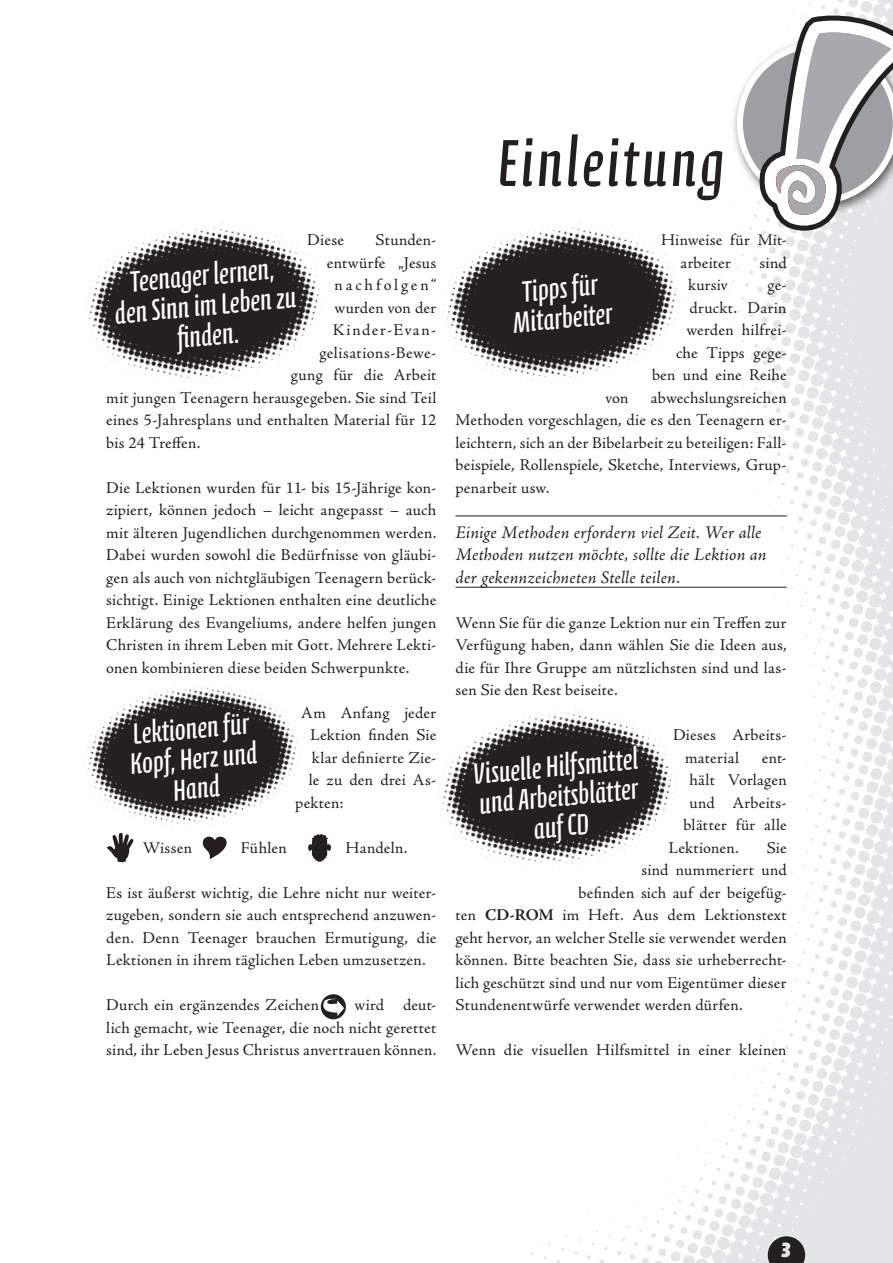
<style>
.page{position:relative;width:893px;height:1263px;background:#fff}
.page>*{position:absolute;margin:0;border:0;box-sizing:border-box;transform-origin:0 0}
.t1{font:67.5px "Calcite Pro";letter-spacing:.04em;color:#231f20}
.t2{font:30px/30px "Calcite Pro";color:#fff;text-align:center}
.t3{font:900 21px "Calcite Pro";color:#e6e7e9}
.t4{font:italic 18px/22.5px "Adobe Jenson Pro";letter-spacing:.01em;color:#231f20}
.t5{font:16.5px/22.5px "Adobe Jenson Pro";letter-spacing:.02em;color:#231f20;text-align:justify}
.t6{font:16.5px "Adobe Jenson Pro";letter-spacing:.1em;color:#231f20}
.t7{font:16.5px "Adobe Jenson Pro";letter-spacing:.175em;color:#231f20}
.s1{font-weight:700}
</style>
<div class="page">
<img style="left:492px;top:0;width:401px;height:1263px">
<svg style="left:768px;top:1236px;width:37px;height:27px"></svg>
<div style="left:731px;top:36px;width:162px;height:180px;background:#231f20;opacity:.7"></div>
<svg style="left:737px;top:26px;width:156px;height:205px"></svg>
<img style="left:84px;top:223px;width:240px;height:160px">
<hr style="left:455px;top:516px;width:332px;height:1px;background:#231f20">
<hr style="left:455px;top:587px;width:332px;height:1px;background:#231f20">
<img style="left:442px;top:223px;width:243px;height:162px">
<img style="left:84px;top:683px;width:216px;height:144px">
<img style="left:438px;top:708px;width:242px;height:162px">
<svg style="left:107px;top:833px;width:26px;height:29px"></svg>
<svg style="left:203px;top:837px;width:24px;height:22px"></svg>
<svg style="left:308px;top:834px;width:23px;height:28px"></svg>
<div style="left:321px;top:994px;width:25px;height:25px;background:#231f20;border-radius:50%"></div>
<svg style="left:320px;top:997px;width:24px;height:19px"></svg>
<p class="t5" style="left:307px;top:229px;width:38px">Diese</p>
<p class="t5" style="left:375px;top:229px;width:62px">Stunden-</p>
<p class="t5" style="left:327px;top:251px;width:111px">entwürfe „Jesus</p>
<p class="t7" style="left:334px;top:276px;width:103px">nachfolgen“</p>
<p class="t5" style="left:334px;top:296px;width:103px">wurden von der</p>
<p class="t6" style="left:333px;top:321px;width:105px">Kinder-Evan-</p>
<p class="t5" style="left:319px;top:341px;width:119px">gelisations-Bewe-</p>
<p class="t5" style="left:291px;top:364px;width:147px">gung für die Arbeit</p>
<p class="t5" style="left:106px;top:386px;width:331px">mit jungen Teenagern herausgegeben. Sie sind Teil</p>
<p class="t5" style="left:106px;top:409px;width:331px">eines 5-Jahresplans und enthalten Material für 12</p>
<p class="t5" style="left:106px;top:431px;width:96px">bis 24 Treffen.</p>
<p class="t5" style="left:106px;top:476px;width:332px">Die Lektionen wurden für 11- bis 15-Jährige kon&shy;zipiert, können jedoch – leicht angepasst – auch mit älteren Jugendlichen durchgenommen werden.<br>Dabei wurden sowohl die Bedürfnisse von gläubi&shy;gen als auch von nichtgläubigen Teenagern berück&shy;sichtigt. Einige Lektionen enthalten eine deutliche Erklärung des Evangeliums, andere helfen jungen Christen in ihrem Leben mit Gott. Mehrere Lekti&shy;onen kombinieren diese beiden Schwerpunkte.</p>
<p class="t5" style="left:301px;top:702px;width:136px">Am Anfang jeder</p>
<p class="t5" style="left:310px;top:724px;width:128px">Lektion finden Sie</p>
<p class="t5" style="left:312px;top:747px;width:126px">klar definierte Zie-</p>
<p class="t5" style="left:309px;top:769px;width:129px">le zu den drei As-</p>
<p class="t5" style="left:295px;top:792px;width:50px">pekten:</p>
<p class="t5" style="left:143px;top:837px;width:51px">Wissen</p>
<p class="t5" style="left:241px;top:837px;width:47px">Fühlen</p>
<p class="t5" style="left:346px;top:837px;width:63px">Handeln.</p>
<p class="t5" style="left:106px;top:882px;width:332px">Es ist äußerst wichtig, die Lehre nicht nur weiter&shy;zugeben, sondern sie auch entsprechend anzuwen&shy;den. Denn Teenager brauchen Ermutigung, die Lektionen in ihrem täglichen Leben umzusetzen.</p>
<p class="t5" style="left:106px;top:994px;width:214px">Durch ein ergänzendes Zeichen</p>
<h2 class="t2" style="left:111px;top:268px;width:184px;rotate:-5deg">Teenager lernen, den Sinn im Leben zu fi nden.</h2>
<h2 class="t2" style="left:126px;top:719px;width:129px;rotate:-5deg">Lektionen für<br>Kopf, Herz und<br>Hand</h2>
<p class="t5" style="left:106px;top:994px;width:332px;text-indent:248px">wird deut&shy;lich gemacht, wie Teenager, die noch nicht gerettet sind, ihr Leben Jesus Christus anvertrauen können.</p>
<h1 class="t1" style="left:498px;top:124px;width:228px">Einleitung</h1>
<h2 class="t2" style="left:509px;top:278px;width:101px;rotate:-5deg">Tipps für<br>Mitarbeiter</h2>
<p class="t5" style="left:680px;top:229px;width:108px;text-indent:-20px">Hinweise für Mit&shy;arbeiter</p>
<p class="t5" style="left:760px;top:251px;width:29px">sind</p>
<p class="t5" style="left:688px;top:274px;width:41px">kursiv</p>
<p class="t5" style="left:652px;top:274px;width:136px;text-align:right">ge-<br>druckt. Darin werden hilfrei-<br>che Tipps gege&shy;ben und eine Reihe</p>
<p class="t5" style="left:455px;top:386px;width:333px;text-indent:195px">abwechslungsreichen Methoden vorgeschlagen, die es den Teenagern er&shy;leichtern, sich an der Bibelarbeit zu beteiligen: Fall&shy;beispiele, Rollenspiele, Sketche, Interviews, Grup&shy;penarbeit usw.</p>
<p class="t4" style="left:455px;top:522px;width:313px">Einige Methoden erfordern viel Zeit. Wer alle<br>Methoden nutzen möchte, sollte die Lektion an der gekennzeichneten Stelle teilen.</p>
<p class="t5" style="left:455px;top:611px;width:333px">Wenn Sie für die ganze Lektion nur ein Treffen zur Verfügung haben, dann wählen Sie die Ideen aus, die für Ihre Gruppe am nützlichsten sind und las&shy;sen Sie den Rest beiseite.</p>
<p class="t5" style="left:685px;top:724px;width:103px;text-indent:-12px">Dieses Arbeits&shy;material</p>
<p class="t5" style="left:605px;top:386px;width:25px">von</p>
<h2 class="t2" style="left:472px;top:758px;width:167px;rotate:-5deg">Visuelle Hilfsmittel und Arbeitsblätter auf CD</h2>
<p class="t5" style="left:762px;top:746px;width:26px">ent-</p>
<p class="t5" style="left:689px;top:769px;width:99px">hält Vorlagen</p>
<p class="t5" style="left:689px;top:791px;width:99px">und Arbeits-</p>
<p class="t5" style="left:683px;top:814px;width:105px">blätter für alle</p>
<p class="t5" style="left:668px;top:836px;width:72px">Lektionen.</p>
<p class="t5" style="left:767px;top:836px;width:21px">Sie</p>
<p class="t5" style="left:641px;top:859px;width:147px">sind nummeriert und</p>
<p class="t5" style="left:578px;top:881px;width:210px">befinden sich auf der beigefüg-</p>
<p class="t5" style="left:455px;top:904px;width:333px">ten <span class="s1">CD-ROM</span> im Heft. Aus dem Lektionstext</p>
<p class="t5" style="left:455px;top:926px;width:333px">geht hervor, an welcher Stelle sie verwendet werden</p>
<p class="t5" style="left:455px;top:949px;width:333px">können. Bitte beachten Sie, dass sie urheberrecht-</p>
<p class="t5" style="left:455px;top:971px;width:333px">lich geschützt sind und nur vom Eigentümer dieser</p>
<p class="t5" style="left:455px;top:994px;width:289px">Stundenentwürfe verwendet werden dürfen.</p>
<p class="t5" style="left:455px;top:1039px;width:333px">Wenn die visuellen Hilfsmittel in einer kleinen</p>
<p class="t3" style="left:781px;top:1237px;width:12px">3</p>
</div>
